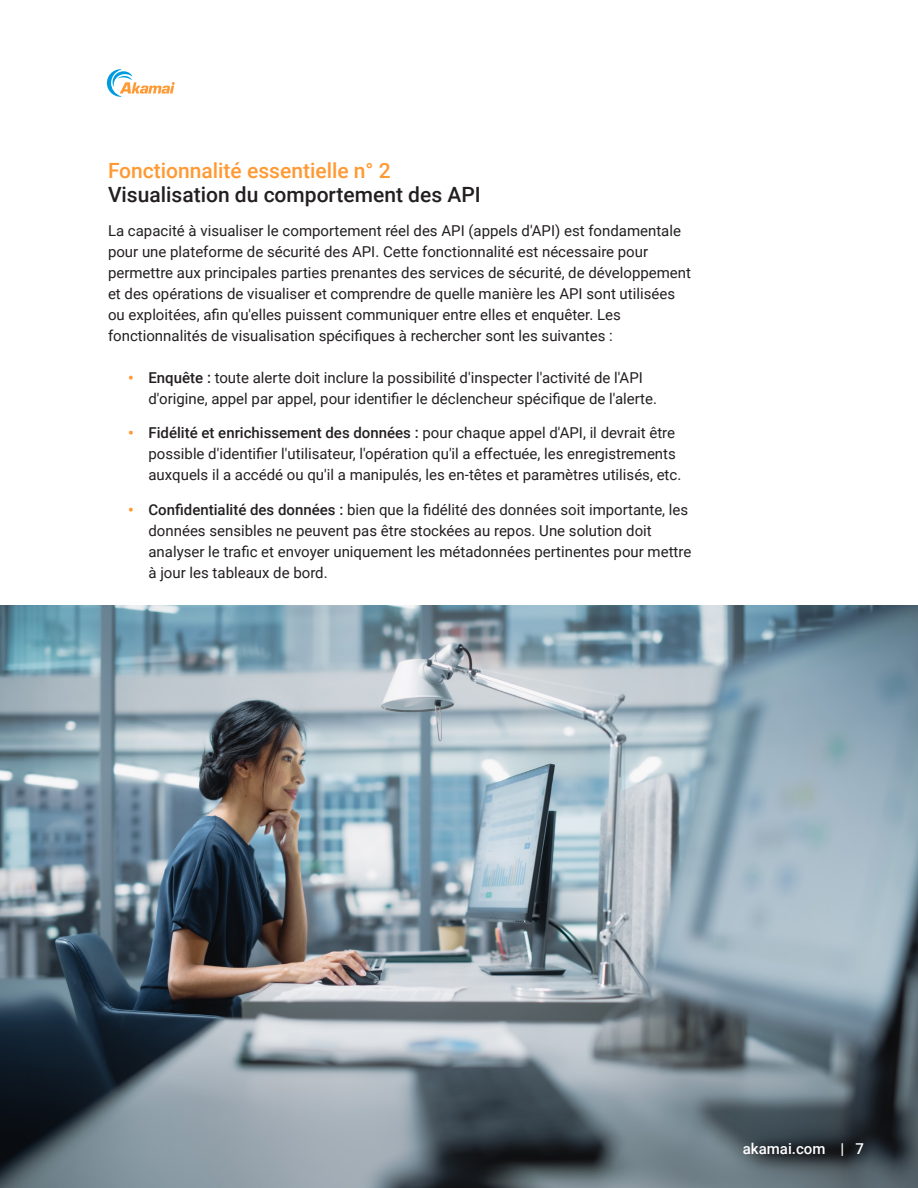
<style>
.page{position:relative;width:918px;height:1188px;background:#fff}
.page>*{position:absolute;margin:0;border:0;box-sizing:border-box;transform-origin:0 0}
.H2_-_Subheading{font:500 21px "Roboto";color:#231f20}
.H2_-_Subheading-2{font:500 21px "Roboto";color:#f93}
.Body{font:15px/21px "Roboto";color:#231f20}
.t1{font:500 15px "Roboto";color:#fff}
.s1{font-weight:900;color:#f93}
.s2{font-weight:500}
</style>
<div class="page">
<svg style="left:107px;top:69px;width:68px;height:28px"></svg>
<img style="left:0;top:606px;width:918px;height:582px">
<p class="H2_-_Subheading-2" style="left:108px;top:156px;width:284px">Fonctionnalité essentielle n° 2</p>
<p class="H2_-_Subheading" style="left:108px;top:180px;width:374px">Visualisation du comportement des API</p>
<p class="Body" style="left:108px;top:220px;width:585px">La capacité à visualiser le comportement réel des API (appels d'API) est fondamentale pour une plateforme de sécurité des API. Cette fonctionnalité est nécessaire pour permettre aux principales parties prenantes des services de sécurité, de développement et des opérations de visualiser et comprendre de quelle manière les API sont utilisées ou exploitées, afin qu'elles puissent communiquer entre elles et enquêter. Les fonctionnalités de visualisation spécifiques à rechercher sont les suivantes :</p>
<p class="Body" style="left:148px;top:366px;width:510px;text-indent:-20px"><span class="s1">•</span> <span class="s2">Enquête :</span> toute alerte doit inclure la possibilité d'inspecter l'activité de l'API d'origine, appel par appel, pour identifier le déclencheur spécifique de l'alerte.</p>
<p class="Body" style="left:148px;top:422px;width:534px;text-indent:-20px"><span class="s1">•</span> <span class="s2">Fidélité et enrichissement des données :</span> pour chaque appel d'API, il devrait être possible d'identifier l'utilisateur, l'opération qu'il a effectuée, les enregistrements auxquels il a accédé ou qu'il a manipulés, les en-têtes et paramètres utilisés, etc.</p>
<p class="Body" style="left:148px;top:498px;width:544px;text-indent:-20px"><span class="s1">•</span> <span class="s2">Confidentialité des données :</span> bien que la fidélité des données soit importante, les données sensibles ne peuvent pas être stockées au repos. Une solution doit analyser le trafic et envoyer uniquement les métadonnées pertinentes pour mettre à jour les tableaux de bord.</p>
<p class="t1" style="left:743px;top:1139px;width:123px">akamai.com | 7</p>
</div>
